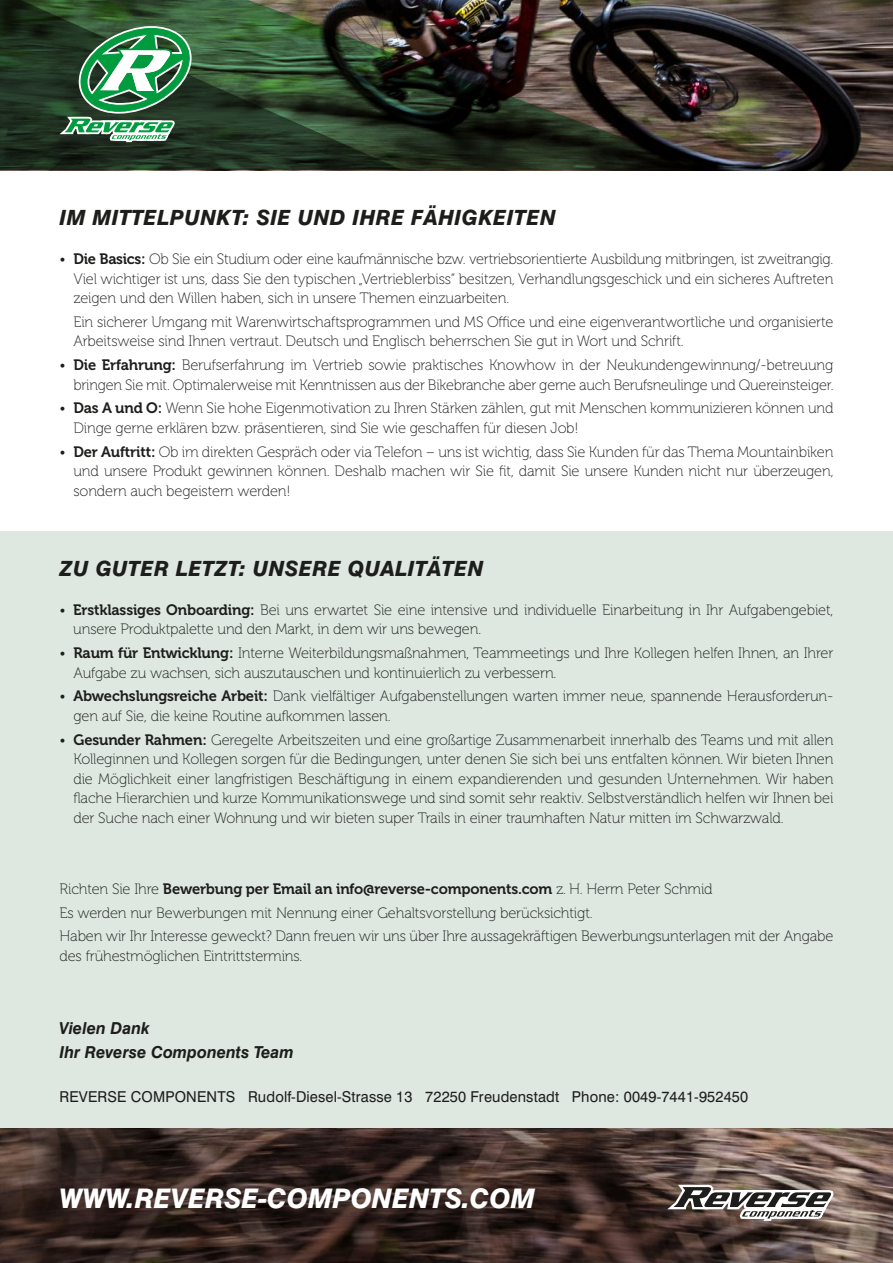
<style>
.page{position:relative;width:893px;height:1263px;background:#fff}
.page>*{position:absolute;margin:0;border:0;box-sizing:border-box;transform-origin:0 0}
.t1{font:italic 800 27px "Swiss 721 BT";color:#fff}
.t2{font:italic 800 21px "Swiss 721 BT";letter-spacing:.02em;color:#1d1d1b}
.t3{font:italic 700 16.5px/23.7px "Swiss 721 BT";color:#1d1d1b}
.t4{font:15px/19.5px "Museo 100";letter-spacing:-.01em;color:#1d1d1b}
.t5{font:15px "Museo 700";letter-spacing:-.01em;color:#1d1d1b}
.t6{font:15px "Swiss 721 BT";letter-spacing:.01em;color:#1d1d1b}
.s1{font-family:"Museo 700"}
.s2{font-family:"Museo 100"}
</style>
<div class="page">
<div style="left:0;top:531px;width:893px;height:732px;background:#dee7e0"></div>
<img style="left:0;top:1129px;width:893px;height:134px">
<svg style="left:661px;top:1182px;width:175px;height:66px;background:#6b5f5b"></svg>
<img style="left:711px;top:0;width:182px;height:170px">
<img style="left:403px;top:0;width:308px;height:170px">
<svg style="left:0;top:0;width:403px;height:170px;background:#2e432c"></svg>
<div style="left:47px;top:33px;width:142px;height:127px;background:#1d1d1b;opacity:.2"></div>
<svg style="left:55px;top:24px;width:139px;height:140px;background:#447353"></svg>
<h2 class="t2" style="left:60px;top:205px;width:498px">IM MITTELPUNKT: SIE UND IHRE FÄHIGKEITEN</h2>
<p class="t4" style="left:73px;top:250px;width:761px;text-align:justify;text-indent:-14px">• <span class="s1">Die Basics:</span> Ob Sie ein Studium oder eine kaufmännische bzw. vertriebsorientierte Ausbildung mitbringen, ist zweitrangig.<br>Viel wichtiger ist uns, dass Sie den typischen „Vertrieblerbiss“ besitzen, Verhandlungsgeschick und ein sicheres Auftreten zeigen und den Willen haben, sich in unsere Themen einzuarbeiten.</p>
<p class="t4" style="left:73px;top:312px;width:761px">Ein sicherer Umgang mit Warenwirtschaftsprogrammen und MS Office und eine eigenverantwortliche und organisierte<br>Arbeitsweise sind Ihnen vertraut. Deutsch und Englisch beherrschen Sie gut in Wort und Schrift.</p>
<p class="t4" style="left:60px;top:356px;width:775px;text-align:right">• <span class="s1">Die Erfahrung:</span> Berufserfahrung im Vertrieb sowie praktisches Knowhow in der Neukundengewinnung/-betreuung bringen Sie mit. Optimalerweise mit Kenntnissen aus der Bikebranche aber gerne auch Berufsneulinge und Quereinsteiger.</p>
<p class="t4" style="left:73px;top:399px;width:762px;text-indent:-14px">• <span class="s1">Das A und O:</span> Wenn Sie hohe Eigenmotivation zu Ihren Stärken zählen, gut mit Menschen kommunizieren können und<br>Dinge gerne erklären bzw. präsentieren, sind Sie wie geschaffen für diesen Job!</p>
<p class="t4" style="left:73px;top:442px;width:762px;text-align:justify;text-indent:-14px">• <span class="s1">Der Auftritt:</span> Ob im direkten Gespräch oder via Telefon – uns ist wichtig, dass Sie Kunden für das Thema Mountainbiken und unsere Produkt gewinnen können. Deshalb machen wir Sie fit, damit Sie unsere Kunden nicht nur überzeugen, sondern auch begeistern werden!</p>
<h2 class="t2" style="left:60px;top:556px;width:425px">ZU GUTER LETZT: UNSERE QUALITÄTEN</h2>
<p class="t4" style="left:73px;top:600px;width:762px;text-indent:-14px">• <span class="s1">Erstklassiges Onboarding:</span> Bei uns erwartet Sie eine intensive und individuelle Einarbeitung in Ihr Aufgabengebiet, unsere Produktpalette und den Markt, in dem wir uns bewegen.</p>
<p class="t4" style="left:73px;top:644px;width:761px;text-indent:-14px">• <span class="s1">Raum für Entwicklung:</span> Interne Weiterbildungsmaßnahmen, Teammeetings und Ihre Kollegen helfen Ihnen, an Ihrer<br>Aufgabe zu wachsen, sich auszutauschen und kontinuierlich zu verbessern.</p>
<p class="t4" style="left:73px;top:687px;width:761px;text-indent:-14px">• <span class="s1">Abwechslungsreiche Arbeit:</span> Dank vielfältiger Aufgabenstellungen warten immer neue, spannende Herausforderun&shy;gen auf Sie, die keine Routine aufkommen lassen.</p>
<p class="t4" style="left:73px;top:730px;width:761px;text-align:justify;text-indent:-14px">• <span class="s1">Gesunder Rahmen:</span> Geregelte Arbeitszeiten und eine großartige Zusammenarbeit innerhalb des Teams und mit allen Kolleginnen und Kollegen sorgen für die Bedingungen, unter denen Sie sich bei uns entfalten können. Wir bieten Ihnen die Möglichkeit einer langfristigen Beschäftigung in einem expandierenden und gesunden Unternehmen. Wir haben flache Hierarchien und kurze Kommunikationswege und sind somit sehr reaktiv. Selbstverständlich helfen wir Ihnen bei der Suche nach einer Wohnung und wir bieten super Trails in einer traumhaften Natur mitten im Schwarzwald.</p>
<p class="t5" style="left:60px;top:880px;width:655px"><span class="s2">Richten Sie Ihre</span> Bewerbung per Email an info@reverse-components.com <span class="s2">z. H. Herrn Peter Schmid</span></p>
<p class="t4" style="left:60px;top:901px;width:775px;line-height:23.7px">Es werden nur Bewerbungen mit Nennung einer Gehaltsvorstellung berücksichtigt.<br>Haben wir Ihr Interesse geweckt? Dann freuen wir uns über Ihre aussagekräftigen Bewerbungsunterlagen mit der Angabe</p>
<p class="t4" style="left:60px;top:946px;width:244px">des frühestmöglichen Eintrittstermins.</p>
<p class="t3" style="left:60px;top:1016px;width:236px">Vielen Dank<br>Ihr Reverse Components Team</p>
<p class="t6" style="left:60px;top:1088px;width:690px">REVERSE COMPONENTS Rudolf-Diesel-Strasse 13 72250 Freudenstadt Phone: 0049-7441-952450</p>
<h1 class="t1" style="left:60px;top:1182px;width:477px">WWW.REVERSE-COMPONENTS.COM</h1>
</div>
